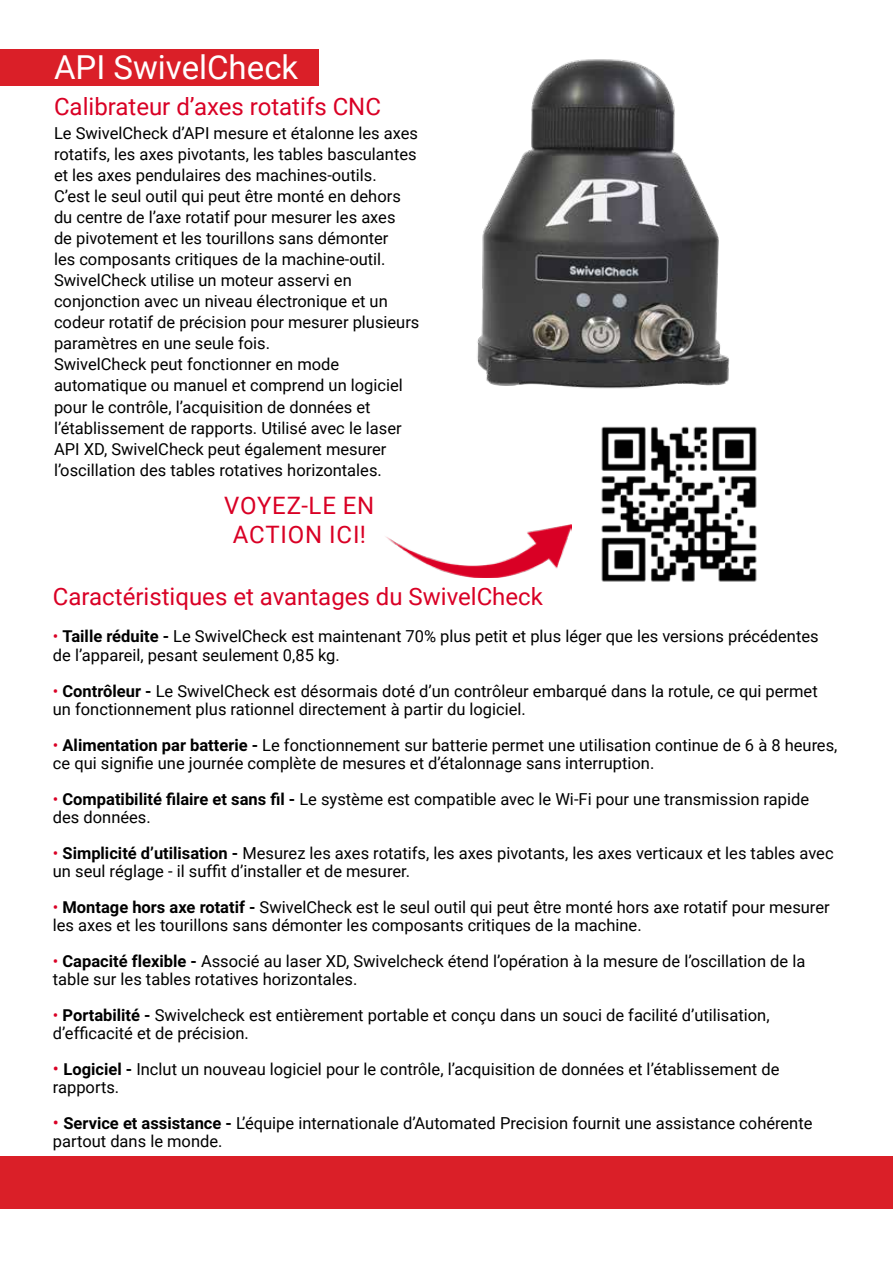
<style>
.page{position:relative;width:893px;height:1263px;background:#fff}
.page>*{position:absolute;margin:0;border:0;box-sizing:border-box;transform-origin:0 0}
.t1{font:33px "Roboto";color:#fff}
.t2{font:24px "Roboto";color:#d90025}
.t3{font:24px/28.8px "Roboto";letter-spacing:.035em;color:#d90025;text-align:center}
.t4{font:16.5px/21px "Roboto";color:#000}
.s1{color:#d90025}
.s2{font-weight:700}
.s3{font-size:18px;color:#d90025}
</style>
<div class="page">
<div style="left:0;top:49px;width:319px;height:36px;background:#da1f28"></div>
<img style="left:385px;top:525px;width:186px;height:53px">
<div style="left:0;top:1157px;width:893px;height:52px;background:#da1f28"></div>
<img style="left:477px;top:59px;width:252px;height:330px">
<img style="left:601px;top:426px;width:156px;height:156px">
<h1 class="t1" style="left:54px;top:44px;width:246px">API SwivelCheck</h1>
<h2 class="t2" style="left:54px;top:89px;width:329px">Calibrateur d’axes rotatifs CNC</h2>
<p class="t4" style="left:54px;top:122px;width:367px">Le SwivelCheck d’API mesure et étalonne les axes rotatifs, les axes pivotants, les tables basculantes et les axes pendulaires des machines-outils.<br>C’est le seul outil qui peut être monté en dehors du centre de l’axe rotatif pour mesurer les axes<br>de pivotement et les tourillons sans démonter<br>les composants critiques de la machine-outil.<br>SwivelCheck utilise un moteur asservi en conjonction avec un niveau électronique et un codeur rotatif de précision pour mesurer plusieurs paramètres en une seule fois.<br>SwivelCheck peut fonctionner en mode automatique ou manuel et comprend un logiciel pour le contrôle, l’acquisition de données et l’établissement de rapports. Utilisé avec le laser API XD, SwivelCheck peut également mesurer l’oscillation des tables rotatives horizontales.</p>
<h2 class="t3" style="left:224px;top:490px;width:152px">VOYEZ-LE EN<br>ACTION ICI!</h2>
<h2 class="t2" style="left:53px;top:580px;width:492px">Caractéristiques et avantages du SwivelCheck</h2>
<p class="t4" style="left:53px;top:627px;width:767px;line-height:18px"><span class="s1">•</span> <span class="s2">Taille réduite -</span> Le SwivelCheck est maintenant 70% plus petit et plus léger que les versions précédentes de l’appareil, pesant seulement 0,85 kg.</p>
<p class="t4" style="left:53px;top:681px;width:766px;line-height:18px"><span class="s1">•</span> <span class="s2">Contrôleur -</span> Le SwivelCheck est désormais doté d’un contrôleur embarqué dans la rotule, ce qui permet un fonctionnement plus rationnel directement à partir du logiciel.</p>
<p class="t4" style="left:53px;top:735px;width:786px;line-height:18px"><span class="s1">•</span> <span class="s2">Alimentation par batterie -</span> Le fonctionnement sur batterie permet une utilisation continue de 6 à 8 heures, ce qui signifie une journée complète de mesures et d’étalonnage sans interruption.</p>
<p class="t4" style="left:53px;top:789px;width:758px;line-height:18px"><span class="s1">•</span> <span class="s2">Compatibilité filaire et sans fil -</span> Le système est compatible avec le Wi-Fi pour une transmission rapide des données.</p>
<p class="t4" style="left:53px;top:843px;width:782px;line-height:18px"><span class="s1">•</span> <span class="s2">Simplicité d’utilisation -</span> Mesurez les axes rotatifs, les axes pivotants, les axes verticaux et les tables avec un seul réglage - il suffit d’installer et de mesurer.</p>
<p class="t4" style="left:53px;top:897px;width:778px;line-height:18px"><span class="s1">•</span> <span class="s2">Montage hors axe rotatif -</span> SwivelCheck est le seul outil qui peut être monté hors axe rotatif pour mesurer les axes et les tourillons sans démonter les composants critiques de la machine.</p>
<p class="t4" style="left:53px;top:951px;width:754px;line-height:18px"><span class="s1">•</span> <span class="s2">Capacité flexible -</span> Associé au laser XD, Swivelcheck étend l’opération à la mesure de l’oscillation de la table sur les tables rotatives horizontales.</p>
<p class="t4" style="left:53px;top:1005px;width:718px;line-height:18px"><span class="s1">•</span> <span class="s2">Portabilité -</span> Swivelcheck est entièrement portable et conçu dans un souci de facilité d’utilisation, d’efficacité et de précision.</p>
<p class="t4" style="left:53px;top:1059px;width:728px;line-height:18px"><span class="s3">•</span> <span class="s2">Logiciel -</span> Inclut un nouveau logiciel pour le contrôle, l’acquisition de données et l’établissement de rapports.</p>
<p class="t4" style="left:53px;top:1113px;width:761px;line-height:18px"><span class="s3">•</span> <span class="s2">Service et assistance -</span> L’équipe internationale d’Automated Precision fournit une assistance cohérente partout dans le monde.</p>
</div>
